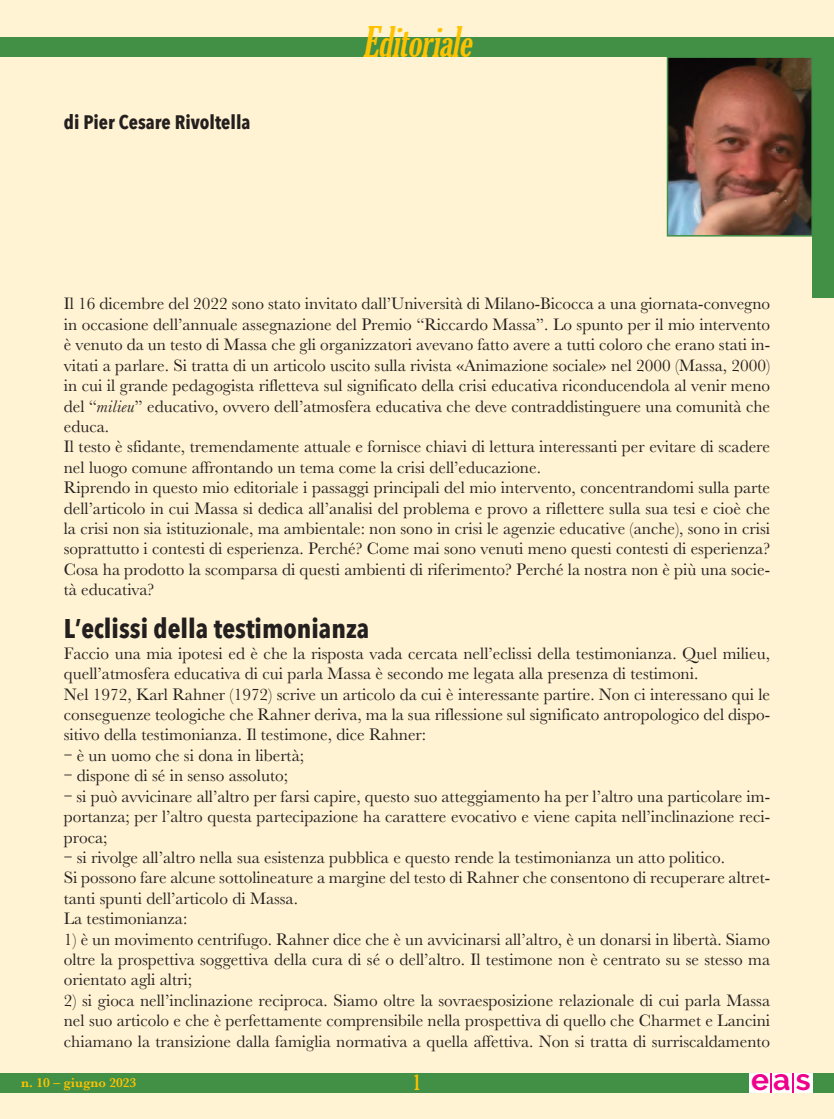
<style>
.page{position:relative;width:834px;height:1119px;background:#fff}
.page>*{position:absolute;margin:0;border:0;box-sizing:border-box;transform-origin:0 0}
.t1{font:italic extra-condensed 40.5px "Gloucester";color:#ffc201}
.t2{font:700 30px "Raleway";color:#ee008c}
.t3{font:700 27px "Avenir Next Condensed";color:#241f1f}
.t4{font:extra-condensed 21px "Gloucester";color:#ffc201}
.t5{font:700 19.5px "Avenir Next Condensed";color:#241f1f}
.t6{font:17.25px/20.4px "Baskerville";color:#241f1f}
.t7{font:600 13.5px "Baskerville";color:#ffc201}
.s1{font-style:italic}
.s2{font-family:"Camphor Pro";font-weight:300}
</style>
<div class="page">
<div style="left:0;top:0;width:833px;height:1118px;background:#fff3d3"></div>
<div style="left:0;top:1072px;width:833px;height:19px;background:#419045"></div>
<div style="left:0;top:38px;width:833px;height:19px;background:#419045"></div>
<div style="left:812px;top:48px;width:21px;height:228px;background:#419045"></div>
<div style="left:749px;top:1072px;width:63px;height:20px;background:#fff"></div>
<svg style="left:770px;top:1072px;width:1px;height:19px"></svg>
<svg style="left:792px;top:1072px;width:1px;height:20px"></svg>
<div style="left:812px;top:231px;width:21px;height:67px;background:#419045"></div>
<img style="left:669px;top:59px;width:140px;height:174px">
<div style="left:666px;top:56px;width:146px;height:180px;border:2px solid #419045"></div>
<p class="t5" style="left:64px;top:110px;width:188px">di Pier Cesare Rivoltella</p>
<h1 class="t1" style="left:362px;top:18px;width:118px">Editoriale</h1>
<p class="t6" style="left:64px;top:293px;width:707px">Il 16 dicembre del 2022 sono stato invitato dall’Università di Milano-Bicocca a una giornata-convegno in occasione dell’annuale assegnazione del Premio “Riccardo Massa”. Lo spunto per il mio intervento è venuto da un testo di Massa che gli organizzatori avevano fatto avere a tutti coloro che erano stati in&shy;vitati a parlare. Si tratta di un articolo uscito sulla rivista «Animazione sociale» nel 2000 (Massa, 2000) in cui il grande pedagogista rifletteva sul significato della crisi educativa riconducendola al venir meno del “<span class="s1">milieu</span>” educativo, ovvero dell’atmosfera educativa che deve contraddistinguere una comunità che educa.<br>Il testo è sfidante, tremendamente attuale e fornisce chiavi di lettura interessanti per evitare di scadere nel luogo comune affrontando un tema come la crisi dell’educazione.<br>Riprendo in questo mio editoriale i passaggi principali del mio intervento, concentrandomi sulla parte dell’articolo in cui Massa si dedica all’analisi del problema e provo a riflettere sulla sua tesi e cioè che la crisi non sia istituzionale, ma ambientale: non sono in crisi le agenzie educative (anche), sono in crisi soprattutto i contesti di esperienza. Perché? Come mai sono venuti meno questi contesti di esperienza?<br>Cosa ha prodotto la scomparsa di questi ambienti di riferimento? Perché la nostra non è più una socie&shy;tà educativa?</p>
<h3 class="t3" style="left:64px;top:611px;width:307px">L’eclissi della testimonianza</h3>
<p class="t6" style="left:64px;top:643px;width:707px">Faccio una mia ipotesi ed è che la risposta vada cercata nell’eclissi della testimonianza. Quel milieu, quell’atmosfera educativa di cui parla Massa è secondo me legata alla presenza di testimoni.<br>Nel 1972, Karl Rahner (1972) scrive un articolo da cui è interessante partire. Non ci interessano qui le conseguenze teologiche che Rahner deriva, ma la sua riflessione sul significato antropologico del dispo&shy;sitivo della testimonianza. Il testimone, dice Rahner:</p>
<p class="t6" style="left:64px;top:745px;width:242px"><span class="s2">–</span> è un uomo che si dona in libertà;</p>
<p class="t6" style="left:64px;top:765px;width:226px"><span class="s2">–</span> dispone di sé in senso assoluto;</p>
<p class="t6" style="left:64px;top:785px;width:707px;text-align:justify"><span class="s2">–</span> si può avvicinare all’altro per farsi capire, questo suo atteggiamento ha per l’altro una particolare im&shy;portanza; per l’altro questa partecipazione ha carattere evocativo e viene capita nell’inclinazione reci&shy;proca;</p>
<p class="t6" style="left:64px;top:847px;width:707px"><span class="s2">–</span> si rivolge all’altro nella sua esistenza pubblica e questo rende la testimonianza un atto politico.<br>Si possono fare alcune sottolineature a margine del testo di Rahner che consentono di recuperare altret&shy;tanti spunti dell’articolo di Massa.<br>La testimonianza:</p>
<p class="t6" style="left:64px;top:928px;width:707px;text-align:justify">1) è un movimento centrifugo. Rahner dice che è un avvicinarsi all’altro, è un donarsi in libertà. Siamo oltre la prospettiva soggettiva della cura di sé o dell’altro. Il testimone non è centrato su se stesso ma orientato agli altri;</p>
<p class="t6" style="left:64px;top:989px;width:707px;text-align:justify">2) si gioca nell’inclinazione reciproca. Siamo oltre la sovraesposizione relazionale di cui parla Massa nel suo articolo e che è perfettamente comprensibile nella prospettiva di quello che Charmet e Lancini chiamano la transizione dalla famiglia normativa a quella affettiva. Non si tratta di surriscaldamento</p>
<p class="t7" style="left:21px;top:1074px;width:117px">n. 10 – giugno 2023</p>
<p class="t4" style="left:413px;top:1070px;width:10px">1</p>
<h2 class="t2" style="left:751px;top:1062px;width:61px">ea s</h2>
</div>
